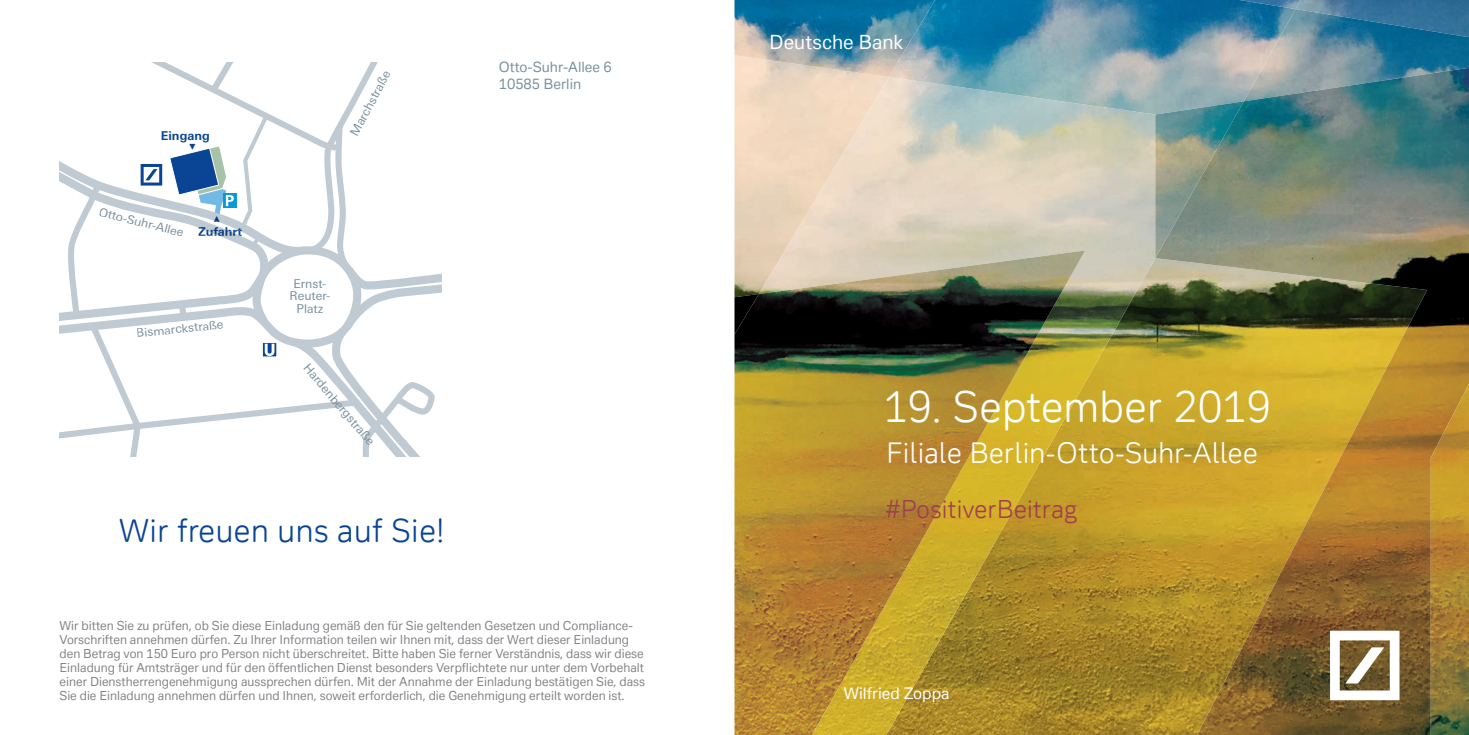
<style>
.page{position:relative;width:1469px;height:735px;background:#fff}
.page>*{position:absolute;margin:0;border:0;box-sizing:border-box;transform-origin:0 0}
.t1{font:42px "Deutsche Bank Display";letter-spacing:-.01em;color:#fff}
.t2{font:31.5px "Deutsche Bank Display";color:#094594}
.t3{font:28px "Deutsche Bank Display";letter-spacing:-.01em;color:#fff}
.t4{font:24.5px "Deutsche Bank Display";letter-spacing:-.005em;color:#a13e4f}
.t5{font:19.25px "Deutsche Bank Text";color:#fff}
.t6{font:15.75px "Deutsche Bank Text";color:#fff}
.t7{font:14px/16.8px "Deutsche Bank Text";color:#798f9c}
.t8{font:12.25px/14px "Deutsche Bank Text";color:#808285}
.t9{font:12.25px/12.2px "Deu Ba Univers";color:#798f9c;text-align:center}
.t10{font:700 12.25px "Deu Ba Univers";color:#094594}
</style>
<div class="page">
<img style="left:734px;top:101px;width:609px;height:633px">
<img style="left:734px;top:0;width:734px;height:101px">
<img style="left:1217px;top:68px;width:251px;height:242px">
<img style="left:1155px;top:258px;width:62px;height:7px">
<img style="left:1343px;top:310px;width:125px;height:424px">
<img style="left:1280px;top:450px;width:63px;height:284px">
<img style="left:1217px;top:572px;width:64px;height:162px">
<img style="left:1196px;top:693px;width:21px;height:41px">
<img style="left:1430px;top:383px;width:38px;height:351px">
<img style="left:1295px;top:0;width:5px;height:9px">
<img style="left:818px;top:77px;width:337px;height:229px">
<img style="left:759px;top:193px;width:60px;height:65px">
<img style="left:1027px;top:306px;width:93px;height:123px">
<img style="left:1119px;top:306px;width:9px;height:15px">
<img style="left:939px;top:493px;width:60px;height:148px">
<img style="left:999px;top:428px;width:60px;height:106px">
<img style="left:879px;top:561px;width:60px;height:173px">
<img style="left:846px;top:674px;width:33px;height:60px">
<img style="left:888px;top:0;width:407px;height:114px">
<img style="left:1155px;top:101px;width:88px;height:157px">
<img style="left:734px;top:258px;width:293px;height:235px">
<img style="left:1026px;top:250px;width:59px;height:104px">
<img style="left:734px;top:492px;width:176px;height:182px">
<img style="left:909px;top:492px;width:39px;height:69px">
<img style="left:734px;top:674px;width:112px;height:60px">
<svg style="left:1329px;top:630px;width:70px;height:69px"></svg>
<svg style="left:60px;top:62px;width:382px;height:394px"></svg>
<p class="t10" style="left:161px;top:128px;width:50px">Eingang</p>
<p class="t9" style="left:101px;top:205px;width:88px;rotate:14deg">Otto-Suhr-Allee</p>
<p class="t10" style="left:198px;top:224px;width:46px">Zufahrt</p>
<p class="t9" style="left:136px;top:327px;width:89px;rotate:-6deg">Bismarckstraße</p>
<p class="t9" style="left:348px;top:132px;width:73px;rotate:-62deg">Marchstraße</p>
<p class="t9" style="left:289px;top:277px;width:42px">Ernst-<br>Reuter-<br>Platz</p>
<p class="t9" style="left:311px;top:361px;width:104px;rotate:50deg">Hardenbergstraße</p>
<h2 class="t2" style="left:119px;top:511px;width:326px">Wir freuen uns auf Sie!</h2>
<p class="t7" style="left:499px;top:59px;width:115px">Otto-Suhr-Allee 6<br>10585 Berlin</p>
<p class="t8" style="left:60px;top:618px;width:587px">Wir bitten Sie zu prüfen, ob Sie diese Einladung gemäß den für Sie geltenden Gesetzen und Compliance-Vorschriften annehmen dürfen. Zu Ihrer Information teilen wir Ihnen mit, dass der Wert dieser Einladung den Betrag von 150 Euro pro Person nicht überschreitet. Bitte haben Sie ferner Verständnis, dass wir diese Einladung für Amtsträger und für den öffentlichen Dienst besonders Verpflichtete nur unter dem Vorbehalt einer Dienstherrengenehmigung aussprechen dürfen. Mit der Annahme der Einladung bestätigen Sie, dass Sie die Einladung annehmen dürfen und Ihnen, soweit erforderlich, die Genehmigung erteilt worden ist.</p>
<h3 class="t5" style="left:769px;top:30px;width:136px">Deutsche Bank</h3>
<h1 class="t1" style="left:883px;top:380px;width:389px">19. September 2019</h1>
<h3 class="t3" style="left:885px;top:435px;width:374px">Filiale Berlin-Otto-Suhr-Allee</h3>
<h3 class="t4" style="left:885px;top:493px;width:193px">#PositiverBeitrag</h3>
<p class="t6" style="left:843px;top:683px;width:107px">Wilfried Zoppa</p>
</div>
